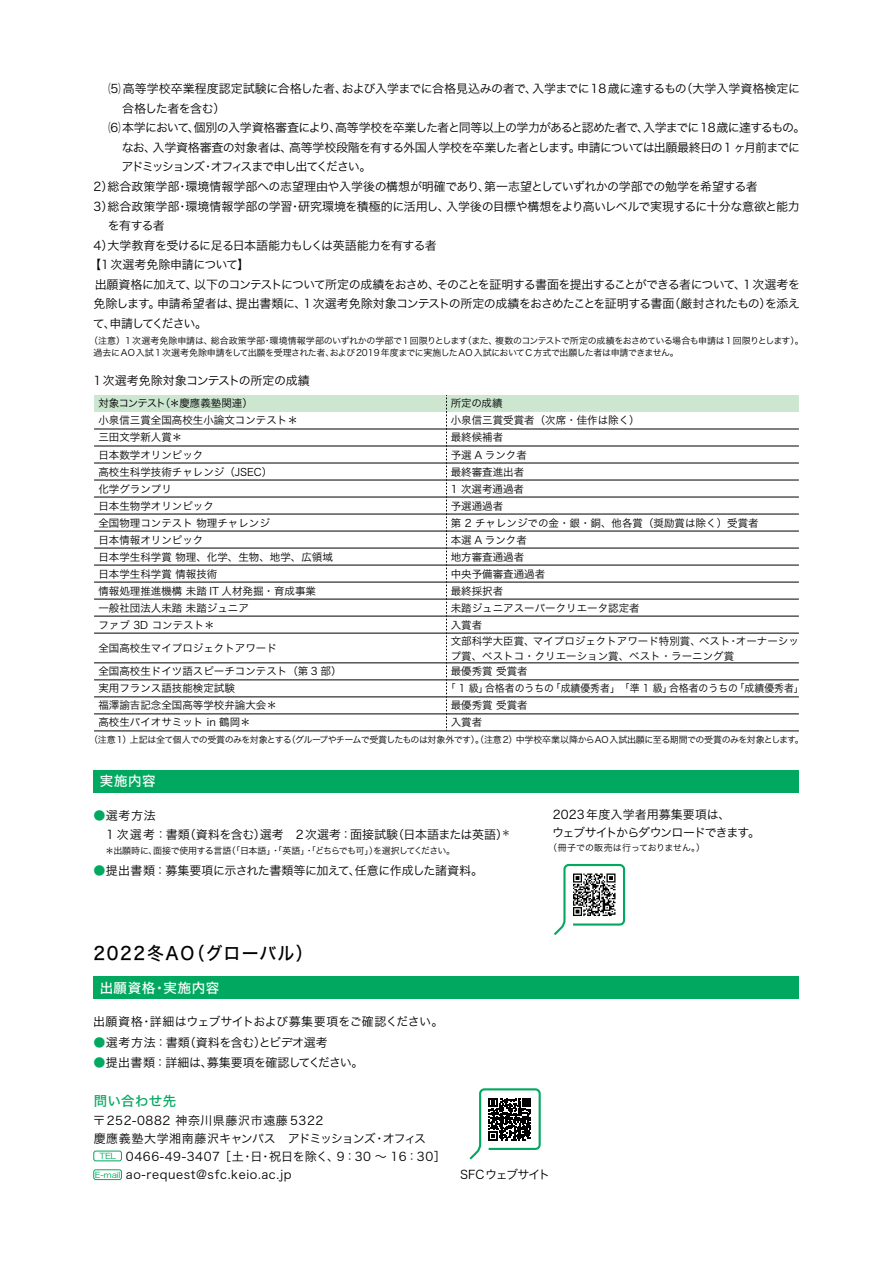
<style>
.page{position:relative;width:893px;height:1263px;background:#fff}
.page>*{position:absolute;margin:0;border:0;box-sizing:border-box;transform-origin:0 0}
.t1{font:18px "Hira Kaku Std N W5";letter-spacing:.1em;color:#000;scale:.94 1}
.t2{font:13.5px "Hira Kaku Std N W5";letter-spacing:.045em;color:#fff}
.t3{font:13.5px "Hira Kaku Std N W5";letter-spacing:.025em;color:#00a95f}
.t4{font:12px/18px "Hira Kaku Std N W3";letter-spacing:-.035em;color:#000}
.t5{font:12px "Hira Kaku Std N W3";letter-spacing:-.06em;color:#000}
.t6{font:12px/19.5px "Hira Kaku Std N W3";color:#000}
.t7{font:12px "Hira Kaku Std N W3";letter-spacing:.05em;color:#000}
.t8{font:12px "Hira Kaku Std N W3";letter-spacing:-.01em;color:#000}
.t9{font:12px "Hira Kaku Std N W3";letter-spacing:-.125em;color:#000}
.t10{font:12px "Hira Kaku Std N W3";letter-spacing:-.015em;color:#000}
.t11{font:12px "Hira Kaku Std N W3";letter-spacing:-.11em;color:#000}
.t12{font:12px "Hira Kaku Std N W3";letter-spacing:-.07em;color:#000}
.t13{font:10.5px/15px "Hira Kaku Std N W3";color:#000}
.t14{font:10.5px "Hira Kaku Std N W3";color:#000;scale:.94 1}
.t15{font:9px/12px "Hira Kaku Std N W3";letter-spacing:-.04em;color:#000}
.t16{font:9px "Hira Kaku Std N W3";letter-spacing:-.015em;color:#000}
.t17{font:8.1px "Hira Kaku Std N W3";letter-spacing:-.025em;color:#00a95f;scale:1.11 1}
.s1{color:#00a95f}
</style>
<div class="page">
<div style="left:94px;top:1151px;width:28px;height:10px;border:1px solid #00a95f;border-radius:2px"></div>
<div style="left:94px;top:1169px;width:28px;height:11px;border:1px solid #00a95f;border-radius:2px"></div>
<div style="left:94px;top:976px;width:705px;height:22px;background:#00a95f"></div>
<hr style="left:94px;top:731px;width:352px;height:1px;background:#000">
<hr style="left:446px;top:731px;width:353px;height:1px;background:#000">
<svg style="left:94px;top:395px;width:705px;height:336px"></svg>
<div style="left:94px;top:770px;width:705px;height:22px;background:#00a95f"></div>
<svg style="left:554px;top:863px;width:72px;height:72px"></svg>
<svg style="left:469px;top:1088px;width:72px;height:72px"></svg>
<p class="t6" style="left:109px;top:79px;width:693px">⑸ 高等学校卒業程度認定試験に合格した者、および入学までに合格見込みの者で、入学までに18歳に達するもの（大学入学資格検定に</p>
<p class="t4" style="left:122px;top:99px;width:105px">合格した者を含む）</p>
<p class="t5" style="left:109px;top:119px;width:698px">⑹ 本学において、個別の入学資格審査により、高等学校を卒業した者と同等以上の学力があると認めた者で、入学までに18歳に達するもの。</p>
<p class="t5" style="left:122px;top:138px;width:680px">なお、入学資格審査の対象者は、高等学校段階を有する外国人学校を卒業した者とします。申請については出願最終日の1 ヶ月前までに</p>
<p class="t9" style="left:121px;top:158px;width:251px">アドミッションズ・オフィスまで申し出てください。</p>
<p class="t4" style="left:94px;top:177px;width:666px">2）総合政策学部・環境情報学部への志望理由や入学後の構想が明確であり、第一志望としていずれかの学部での勉学を希望する者</p>
<p class="t4" style="left:94px;top:197px;width:708px">3）総合政策学部・環境情報学部の学習・研究環境を積極的に活用し、入学後の目標や構想をより高いレベルで実現するに十分な意欲と能力</p>
<p class="t4" style="left:108px;top:216px;width:59px">を有する者</p>
<p class="t4" style="left:94px;top:236px;width:345px">4）大学教育を受けるに足る日本語能力もしくは英語能力を有する者</p>
<p class="t4" style="left:89px;top:255px;width:162px">【1次選考免除申請について】</p>
<p class="t5" style="left:95px;top:275px;width:707px">出願資格に加えて、以下のコンテストについて所定の成績をおさめ、そのことを証明する書面を提出することができる者について、1 次選考を</p>
<p class="t4" style="left:94px;top:294px;width:708px">免除します。申請希望者は、提出書類に、1 次選考免除対象コンテストの所定の成績をおさめたことを証明する書面（厳封されたもの）を添え</p>
<p class="t11" style="left:93px;top:314px;width:116px">て、申請してください。</p>
<p class="t15" style="left:94px;top:335px;width:712px;text-indent:-4px">（注意）1次選考免除申請は、総合政策学部・環境情報学部のいずれかの学部で1回限りとします（また、複数のコンテストで所定の成績をおさめている場合も申請は1回限りとします）。過去にAO入試1次選考免除申請をして出願を受理された者、および2019年度までに実施したAO入試においてC 方式で出願した者は申請できません。</p>
<p class="t10" style="left:94px;top:371px;width:218px">1次選考免除対象コンテストの所定の成績</p>
<p class="t13" style="left:98px;top:396px;width:156px">対象コンテスト（＊慶應義塾関連）</p>
<p class="t13" style="left:451px;top:396px;width:53px">所定の成績</p>
<p class="t13" style="left:98px;top:413px;width:201px">小泉信三賞全国高校生小論文コンテスト＊</p>
<p class="t13" style="left:451px;top:413px;width:190px">小泉信三賞受賞者（次席・佳作は除く）</p>
<p class="t13" style="left:98px;top:430px;width:85px">三田文学新人賞＊</p>
<p class="t13" style="left:451px;top:430px;width:54px">最終候補者</p>
<p class="t13" style="left:98px;top:447px;width:107px">日本数学オリンピック</p>
<p class="t13" style="left:451px;top:447px;width:78px">予選 A ランク者</p>
<p class="t13" style="left:98px;top:464px;width:176px">高校生科学技術チャレンジ（JSEC）</p>
<p class="t13" style="left:451px;top:464px;width:75px">最終審査進出者</p>
<p class="t13" style="left:98px;top:481px;width:75px">化学グランプリ</p>
<p class="t13" style="left:451px;top:481px;width:75px">1 次選考通過者</p>
<p class="t13" style="left:98px;top:498px;width:117px">日本生物学オリンピック</p>
<p class="t13" style="left:451px;top:498px;width:54px">予選通過者</p>
<p class="t13" style="left:98px;top:515px;width:173px">全国物理コンテスト 物理チャレンジ</p>
<p class="t13" style="left:451px;top:515px;width:309px">第 2 チャレンジでの金・銀・銅、他各賞（奨励賞は除く）受賞者</p>
<p class="t13" style="left:98px;top:532px;width:107px">日本情報オリンピック</p>
<p class="t13" style="left:451px;top:532px;width:78px">本選 A ランク者</p>
<p class="t13" style="left:98px;top:549px;width:236px">日本学生科学賞 物理、化学、生物、地学、広領域</p>
<p class="t13" style="left:451px;top:549px;width:75px">地方審査通過者</p>
<p class="t13" style="left:98px;top:566px;width:120px">日本学生科学賞 情報技術</p>
<p class="t13" style="left:451px;top:566px;width:96px">中央予備審査通過者</p>
<p class="t13" style="left:98px;top:583px;width:219px">情報処理推進機構 未踏 IT 人材発掘・育成事業</p>
<p class="t13" style="left:451px;top:583px;width:54px">最終採択者</p>
<p class="t13" style="left:98px;top:600px;width:152px">一般社団法人未踏 未踏ジュニア</p>
<p class="t13" style="left:451px;top:600px;width:190px">未踏ジュニアスーパークリエータ認定者</p>
<p class="t13" style="left:98px;top:617px;width:118px">ファブ 3D コンテスト＊</p>
<p class="t13" style="left:451px;top:617px;width:33px">入賞者</p>
<p class="t13" style="left:98px;top:640px;width:180px">全国高校生マイプロジェクトアワード</p>
<p class="t13" style="left:451px;top:633px;width:350px">文部科学大臣賞、マイプロジェクトアワード特別賞、ベスト・オーナーシップ賞、ベストコ・クリエーション賞、ベスト・ラーニング賞</p>
<p class="t13" style="left:98px;top:664px;width:245px">全国高校生ドイツ語スピーチコンテスト（第 3 部）</p>
<p class="t13" style="left:451px;top:664px;width:78px">最優秀賞 受賞者</p>
<p class="t13" style="left:98px;top:681px;width:138px">実用フランス語技能検定試験</p>
<p class="t14" style="left:446px;top:680px;width:382px">「 1 級」合格者のうちの「成績優秀者」　「準 1 級」合格者のうちの「成績優秀者」</p>
<p class="t13" style="left:98px;top:698px;width:180px">福澤諭吉記念全国高等学校弁論大会＊</p>
<p class="t13" style="left:451px;top:698px;width:78px">最優秀賞 受賞者</p>
<p class="t13" style="left:98px;top:715px;width:154px">高校生バイオサミット in 鶴岡＊</p>
<p class="t13" style="left:451px;top:715px;width:33px">入賞者</p>
<p class="t15" style="left:89px;top:734px;width:716px">（注意1）上記は全て個人での受賞のみを対象とする（グループやチームで受賞したものは対象外です）。（注意2）中学校卒業以降からAO入試出願に至る期間での受賞のみを対象とします。</p>
<p class="t2" style="left:100px;top:771px;width:57px">実施内容</p>
<p class="t6" style="left:93px;top:805px;width:418px"><span class="s1">●</span>選考方法<br>　1 次選考：書類（資料を含む）選考　2次選考：面接試験（日本語または英語）<sup>＊</sup></p>
<p class="t4" style="left:93px;top:861px;width:391px"><span class="s1">●</span>提出書類：募集要項に示された書類等に加えて、任意に作成した諸資料。</p>
<p class="t15" style="left:105px;top:845px;width:351px">＊出願時に、面接で使用する言語（｢日本語｣・｢英語｣・｢どちらでも可｣）を選択してください。</p>
<h1 class="t1" style="left:94px;top:940px;width:235px">2022冬AO（グローバル）</h1>
<p class="t2" style="left:100px;top:977px;width:121px">出願資格・実施内容</p>
<p class="t8" style="left:93px;top:1012px;width:352px">出願資格・詳細はウェブサイトおよび募集要項をご確認ください。</p>
<p class="t4" style="left:93px;top:1033px;width:236px"><span class="s1">●</span>選考方法：書類（資料を含む）とビデオ選考</p>
<p class="t4" style="left:93px;top:1053px;width:272px"><span class="s1">●</span>提出書類：詳細は、募集要項を確認してください。</p>
<p class="t4" style="left:552px;top:806px;width:209px">2023年度入学者用募集要項は、<br>ウェブサイトからダウンロードできます。</p>
<p class="t16" style="left:548px;top:841px;width:158px">（冊子での販売は行っておりません。）</p>
<p class="t3" style="left:94px;top:1091px;width:84px">問い合わせ先</p>
<p class="t7" style="left:93px;top:1111px;width:232px">〒252-0882 神奈川県藤沢市遠藤5322</p>
<p class="t5" style="left:94px;top:1129px;width:334px">慶應義塾大学湘南藤沢キャンパス　アドミッションズ・オフィス</p>
<p class="t7" style="left:126px;top:1147px;width:322px">0466-49-3407 ［土・日・祝日を除く、9：30 〜 16：30］</p>
<p class="t7" style="left:126px;top:1165px;width:167px">ao-request@sfc.keio.ac.jp</p>
<p class="t12" style="left:460px;top:1165px;width:92px">SFCウェブサイト</p>
<p class="t17" style="left:99px;top:1150px;width:16px">TEL</p>
<p class="t17" style="left:95px;top:1169px;width:25px">E-mail</p>
</div>
